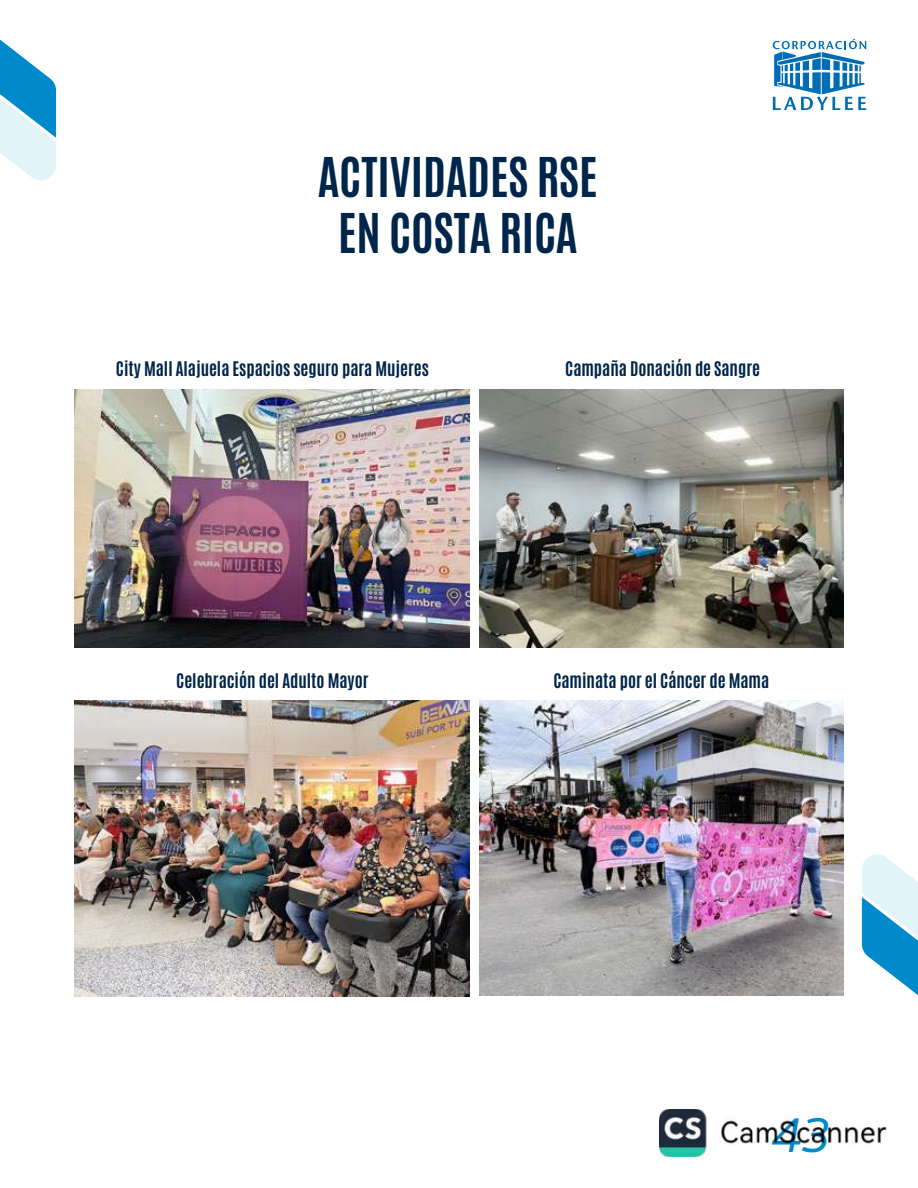
<style>
.page{position:relative;width:918px;height:1188px;background:#fff}
.page>*{position:absolute;margin:0;border:0;box-sizing:border-box;transform-origin:0 0}
.t1{font:italic 48px "Amsi Pro";color:#0089cb}
.t2{font:46.65px/55.9px "Antonio";color:#00254a;text-align:center}
.t3{font:17.1px "Antonio";color:#00254a}
</style>
<div class="page">
<svg style="left:773px;top:39px;width:93px;height:71px"></svg>
<svg style="left:0;top:40px;width:56px;height:140px"></svg>
<svg style="left:862px;top:854px;width:56px;height:141px"></svg>
<img style="left:74px;top:390px;width:396px;height:257px">
<img style="left:479px;top:390px;width:365px;height:258px">
<img style="left:74px;top:700px;width:396px;height:297px">
<img style="left:479px;top:700px;width:365px;height:295px">
<img style="left:659px;top:1109px;width:227px;height:47px">
<h2 class="t2" style="left:318px;top:150px;width:281px">ACTIVIDADES RSE<br>EN COSTA RICA</h2>
<p class="t3" style="left:116px;top:356px;width:315px">City Mall Alajuela Espacios seguro para Mujeres</p>
<p class="t3" style="left:565px;top:356px;width:196px">Campaña Donación de Sangre</p>
<p class="t3" style="left:176px;top:669px;width:194px">Celebración del Adulto Mayor</p>
<p class="t3" style="left:553px;top:669px;width:217px">Caminata por el Cáncer de Mama</p>
<h1 class="t1" style="left:771px;top:1103px;width:60px">43</h1>
</div>
